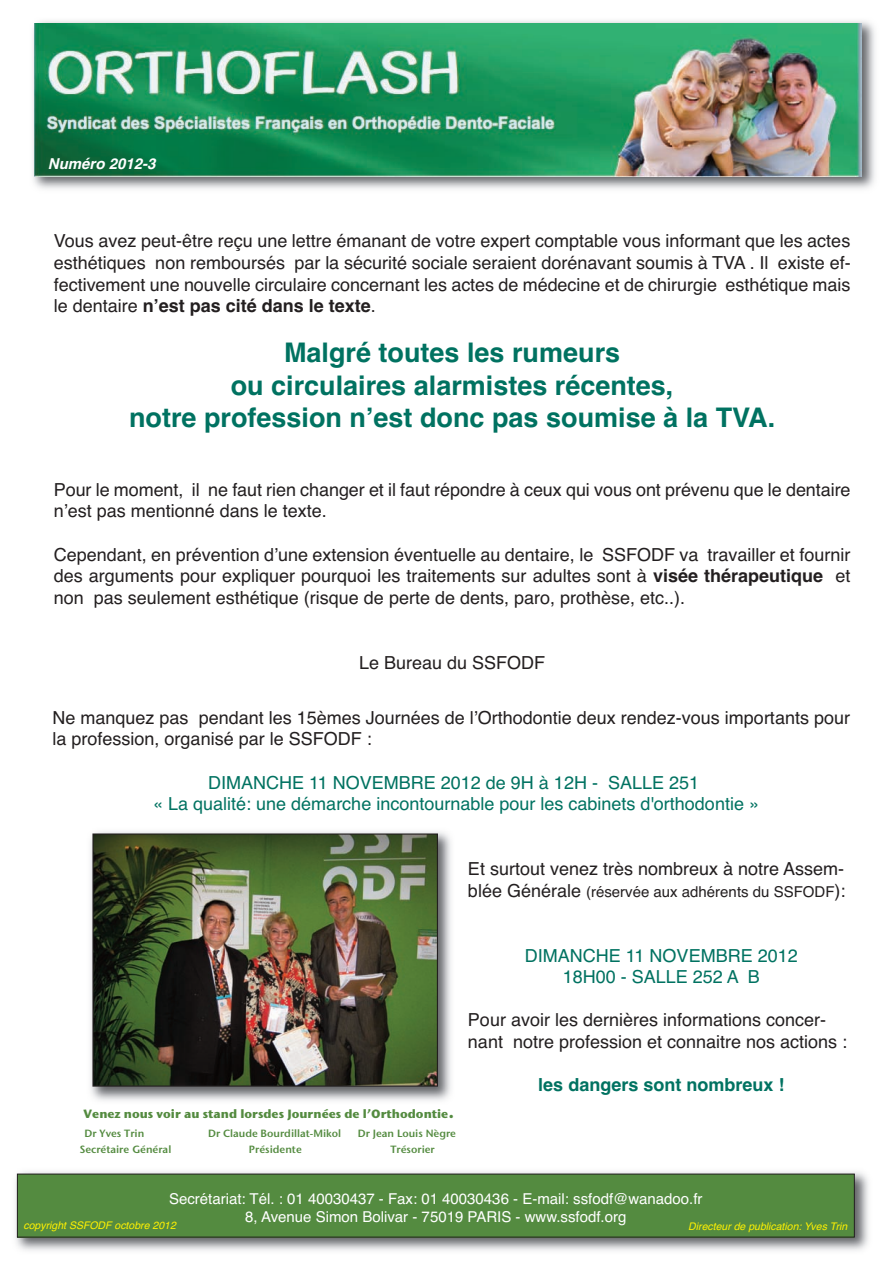
<style>
.page{position:relative;width:893px;height:1263px;background:#fff}
.page>*{position:absolute;margin:0;border:0;box-sizing:border-box;transform-origin:0 0}
.t1{font:700 27px/32.4px "Helvetica";color:#007261;text-align:center}
.t2{font:18px/21.6px "Helvetica";color:#231f20}
.t3{font:18px/21.6px "Helvetica";color:#007261;text-align:center}
.t4{font:700 18px "Helvetica";color:#007261}
.t5{font:15px/18px "Helvetica";color:#fff;text-align:center}
.t6{font:15px "Helvetica";color:#231f20}
.t7{font:italic 700 15px "Helvetica";color:#fff}
.t8{font:700 12px "Stone Sans ITC";color:#548b40}
.t9{font:10.5px "Stone Sans Sem ITCTT Semi";color:#548b40}
.t10{font:italic 10.5px "Helvetica";color:#fff101}
.s1{font-weight:700}
.s2{font-size:18px}
</style>
<div class="page">
<img style="left:33px;top:21px;width:842px;height:168px">
<img style="left:34px;top:23px;width:827px;height:153px">
<img style="left:90px;top:831px;width:361px;height:270px">
<img style="left:94px;top:835px;width:342px;height:250px">
<div style="left:92px;top:833px;width:346px;height:254px;border:1px solid #231f20"></div>
<img style="left:15px;top:1171px;width:854px;height:80px">
<div style="left:17px;top:1174px;width:837px;height:63px;background:#548b40"></div>
<div style="left:17px;top:1174px;width:838px;height:63px;border:1px solid #231f20"></div>
<p class="t7" style="left:48px;top:155px;width:109px">Numéro 2012-3</p>
<p class="t2" style="left:54px;top:230px;width:798px;text-align:justify">Vous avez peut-être reçu une lettre émanant de votre expert comptable vous informant que les actes esthétiques non remboursés par la sécurité sociale seraient dorénavant soumis à TVA . Il existe ef&shy;fectivement une nouvelle circulaire concernant les actes de médecine et de chirurgie esthétique mais le dentaire <span class="s1">n’est pas cité dans le texte</span>.</p>
<h1 class="t1" style="left:129px;top:337px;width:648px">Malgré toutes les rumeurs<br>ou circulaires alarmistes récentes,<br>notre profession n’est donc pas soumise à la TVA.</h1>
<p class="t2" style="left:54px;top:479px;width:798px">Pour le moment, il ne faut rien changer et il faut répondre à ceux qui vous ont prévenu que le dentaire n’est pas mentionné dans le texte.</p>
<p class="t2" style="left:54px;top:544px;width:798px;text-align:justify">Cependant, en prévention d’une extension éventuelle au dentaire, le SSFODF va travailler et fournir des arguments pour expliquer pourquoi les traitements sur adultes sont à <span class="s1">visée thérapeutique</span> et non pas seulement esthétique (risque de perte de dents, paro, prothèse, etc..).</p>
<p class="t2" style="left:359px;top:652px;width:188px">Le Bureau du SSFODF</p>
<p class="t2" style="left:53px;top:707px;width:799px">Ne manquez pas pendant les 15èmes Journées de l’Orthodontie deux rendez-vous importants pour la profession, organisé par le SSFODF :</p>
<p class="t3" style="left:153px;top:772px;width:607px">DIMANCHE 11 NOVEMBRE 2012 de 9H à 12H - SALLE 251<br>« La qualité: une démarche incontournable pour les cabinets d'orthodontie »</p>
<p class="t2" style="left:468px;top:858px;width:378px">Et surtout venez très nombreux à notre Assem-</p>
<p class="t6" style="left:468px;top:883px;width:379px"><span class="s2">blée Générale</span> (réservée aux adhérents du SSFODF<span class="s2">):</span></p>
<p class="t3" style="left:525px;top:944px;width:274px">DIMANCHE 11 NOVEMBRE 2012<br>18H00 - SALLE 252 A B</p>
<p class="t2" style="left:468px;top:1009px;width:381px">Pour avoir les dernières informations concer&shy;nant notre profession et connaitre nos actions :</p>
<p class="t4" style="left:538px;top:1074px;width:248px">les dangers sont nombreux !</p>
<p class="t8" style="left:84px;top:1103px;width:372px">Venez nous voir au stand lorsdes Journées de l’Orthodontie<span class="s2">.</span></p>
<p class="t9" style="left:85px;top:1125px;width:61px">Dr Yves Trin</p>
<p class="t9" style="left:208px;top:1125px;width:135px">Dr Claude Bourdillat-Mikol</p>
<p class="t9" style="left:358px;top:1125px;width:100px">Dr Jean Louis Nègre</p>
<p class="t9" style="left:80px;top:1140px;width:93px">Secrétaire Général</p>
<p class="t9" style="left:249px;top:1140px;width:54px">Présidente</p>
<p class="t9" style="left:390px;top:1140px;width:46px">Trésorier</p>
<p class="t5" style="left:169px;top:1189px;width:535px">Secrétariat: Tél. : 01 40030437 - Fax: 01 40030436 - E-mail: ssfodf@wanadoo.fr<br>8, Avenue Simon Bolivar - 75019 PARIS - www.ssfodf.org</p>
<p class="t10" style="left:24px;top:1219px;width:154px">copyright SSFODF octobre 2012</p>
<p class="t10" style="left:688px;top:1220px;width:161px">Directeur de publication: Yves Trin</p>
</div>
